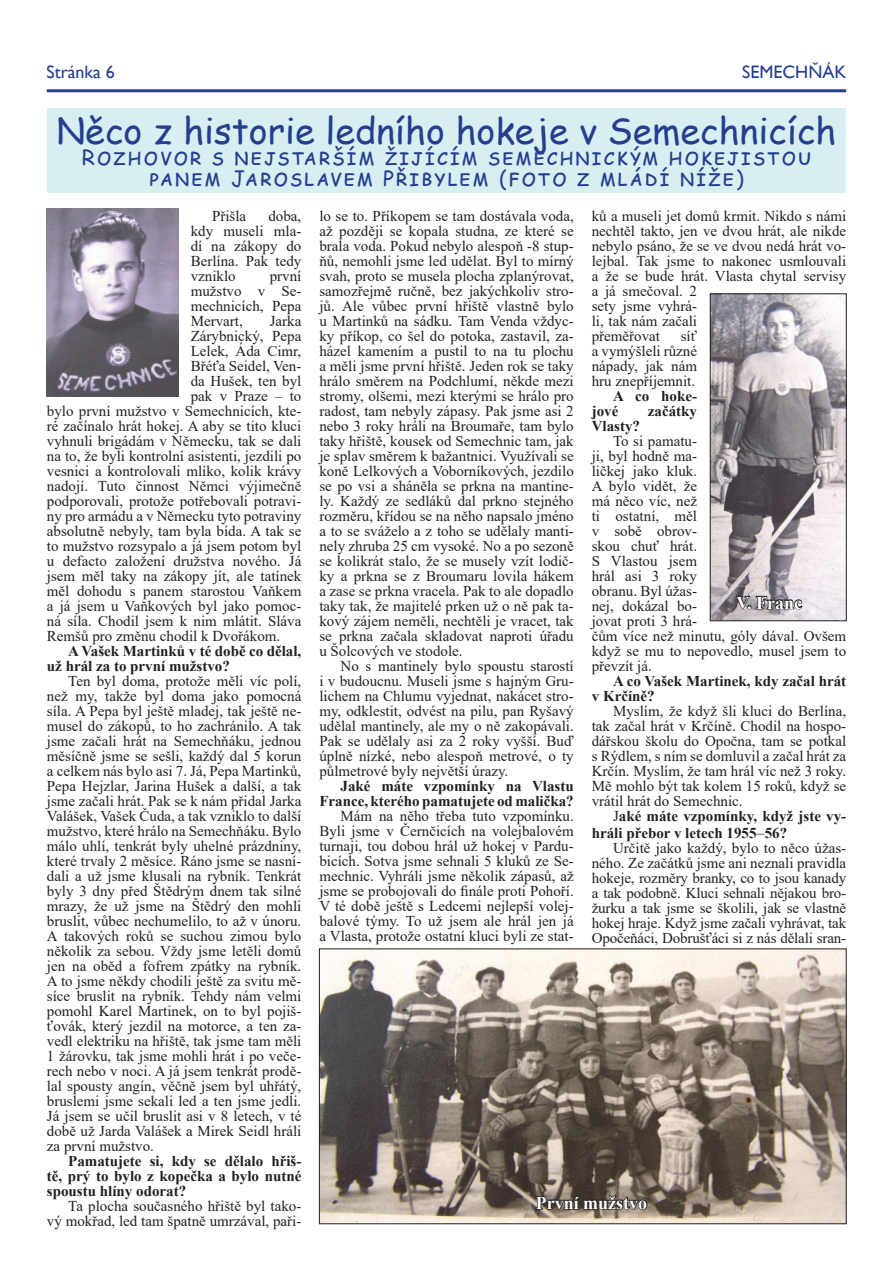
<style>
.page{position:relative;width:893px;height:1263px;background:#fff}
.page>*{position:absolute;margin:0;border:0;box-sizing:border-box;transform-origin:0 0}
.t1{font:36px "Comic Sans MS";color:#253f8e}
.t2{font:21px/21px "Comic Sans MS";letter-spacing:.1em;color:#253f8e;text-align:center}
.t3{font:700 18px "Times New Roman";color:#fff}
.t4{font:18px "Gill Sans";color:#253f8e}
.t5{font:15px/15px "Times New Roman";color:#231f20;text-align:justify}
.t6{font:700 15px/15px "Times New Roman";color:#231f20}
.s1{font-weight:400}
.s2{font-weight:400;font-size:16.5px}
</style>
<div class="page">
<hr style="left:47px;top:89px;width:799px;height:3px;background:#253f8e">
<img style="left:321px;top:950px;width:524px;height:272px">
<div style="left:319px;top:948px;width:528px;height:276px;border:1px solid #231f20"></div>
<img style="left:712px;top:295px;width:133px;height:324px">
<div style="left:710px;top:293px;width:137px;height:328px;border:1px solid #231f20"></div>
<div style="left:47px;top:108px;width:799px;height:84px;background:#d8eff2"></div>
<img style="left:47px;top:208px;width:131px;height:188px">
<svg style="left:735px;top:595px;width:68px;height:16px"></svg>
<svg style="left:535px;top:1194px;width:113px;height:17px;background:#524942"></svg>
<p class="t4" style="left:47px;top:61px;width:70px">STRÁNKA 6</p>
<p class="t4" style="left:742px;top:62px;width:106px">SEMECHŇÁK</p>
<h1 class="t1" style="left:57px;top:104px;width:781px">Něco z historie ledního hokeje v Semechnicích</h1>
<h2 class="t2" style="left:82px;top:146px;width:731px">Rozhovor s nejstarším žijícím semechnickým hokejistou panem Jaroslavem Přibylem (foto z mládí níže)</h2>
<p class="t5" style="left:191px;top:208px;width:112px;text-indent:78px">doba, kdy museli mla&shy;dí na zákopy do Berlína. Pak tedy vzniklo</p>
<p class="t5" style="left:212px;top:208px;width:36px">Přišla</p>
<p class="t5" style="left:191px;top:268px;width:112px;text-indent:79px">první mužstvo v Se&shy;mechnicích, Pepa Mervart,</p>
<p class="t5" style="left:270px;top:313px;width:33px">Jarka</p>
<p class="t5" style="left:191px;top:328px;width:112px">Zárybnický, Pepa</p>
<p class="t5" style="left:191px;top:343px;width:112px">Lelek, Áda Cimr,</p>
<p class="t5" style="left:191px;top:358px;width:112px">Břéťa Seidel, Ven-</p>
<p class="t5" style="left:191px;top:373px;width:112px">da Hušek, ten byl</p>
<p class="t5" style="left:191px;top:388px;width:112px">pak v Praze – to</p>
<p class="t5" style="left:47px;top:403px;width:256px">bylo první mužstvo v Semechnicích, kte-</p>
<p class="t5" style="left:47px;top:418px;width:256px">ré začínalo hrát hokej. A aby se tito kluci</p>
<p class="t5" style="left:47px;top:433px;width:256px">vyhnuli brigádám v Německu, tak se dali</p>
<p class="t5" style="left:47px;top:448px;width:256px">na to, že byli kontrolní asistenti, jezdili po</p>
<p class="t5" style="left:47px;top:463px;width:256px">vesnici a kontrolovali mlíko, kolik krávy</p>
<p class="t5" style="left:47px;top:478px;width:256px">nadojí. Tuto činnost Němci výjimečně</p>
<p class="t5" style="left:47px;top:493px;width:256px">podporovali, protože potřebovali potravi-</p>
<p class="t5" style="left:47px;top:508px;width:256px">ny pro armádu a v Německu tyto potraviny</p>
<p class="t5" style="left:47px;top:523px;width:256px">absolutně nebyly, tam byla bída. A tak se</p>
<p class="t5" style="left:47px;top:538px;width:256px">to mužstvo rozsypalo a já jsem potom byl</p>
<p class="t5" style="left:47px;top:553px;width:256px">u defacto založení družstva nového. Já</p>
<p class="t5" style="left:47px;top:568px;width:256px">jsem měl taky na zákopy jít, ale tatínek</p>
<p class="t5" style="left:47px;top:583px;width:256px">měl dohodu s panem starostou Vaňkem</p>
<p class="t5" style="left:47px;top:598px;width:256px">a já jsem u Vaňkových byl jako pomoc-</p>
<p class="t5" style="left:47px;top:613px;width:256px">ná síla. Chodil jsem k nim mlátit. Sláva</p>
<p class="t5" style="left:47px;top:628px;width:235px">Remšů pro změnu chodil k Dvořákom.</p>
<p class="t6" style="left:47px;top:643px;width:256px;text-indent:21px">A Vašek Martinků v té době co dělal, už hrál za to první mužstvo?</p>
<p class="t5" style="left:47px;top:673px;width:256px;text-indent:21px">Ten byl doma, protože měli víc polí, než my, takže byl doma jako pomocná síla. A Pepa byl ještě mladej, tak ještě ne&shy;musel do zákopů, to ho zachránilo. A tak jsme začali hrát na Semechňáku, jednou měsíčně jsme se sešli, každý dal 5 korun a celkem nás bylo asi 7. Já, Pepa Martinků, Pepa Hejzlar, Jarina Hušek a další, a tak jsme začali hrát. Pak se k nám přidal Jarka Valášek, Vašek Čuda, a tak vzniklo to další mužstvo, které hrálo na Semechňáku. Bylo málo uhlí, tenkrát byly uhelné prázdniny, které trvaly 2 měsíce. Ráno jsme se nasní&shy;dali a už jsme klusali na rybník. Tenkrát byly 3 dny před Štědrým dnem tak silné mrazy, že už jsme na Štědrý den mohli bruslit, vůbec nechumelilo, to až v únoru.<br>A takových roků se suchou zimou bylo několik za sebou. Vždy jsme letěli domů jen na oběd a fofrem zpátky na rybník.<br>A to jsme někdy chodili ještě za svitu mě&shy;síce bruslit na rybník. Tehdy nám velmi pomohl Karel Martinek, on to byl pojiš&shy;ťovák, který jezdil na motorce, a ten za&shy;vedl elektriku na hřiště, tak jsme tam měli 1 žárovku, tak jsme mohli hrát i po veče&shy;rech nebo v noci. A já jsem tenkrát prodě&shy;lal spousty angín, věčně jsem byl uhřátý, bruslemi jsme sekali led a ten jsme jedli.<br>Já jsem se učil bruslit asi v 8 letech, v té době už Jarda Valášek a Mirek Seidl hráli za první mužstvo.</p>
<p class="t6" style="left:47px;top:1153px;width:256px;text-align:justify;text-indent:21px">Pamatujete si, kdy se dělalo hřiš&shy;tě, prý to bylo z kopečka a bylo nutné spoustu hlíny odorat?</p>
<p class="t5" style="left:47px;top:1198px;width:256px;text-align:right">Ta plocha současného hřiště byl tako-<br>vý mokřad, led tam špatně umrzával, paři-</p>
<p class="t5" style="left:319px;top:208px;width:256px">lo se to. Příkopem se tam dostávala voda, až později se kopala studna, ze které se brala voda. Pokud nebylo alespoň -8 stup&shy;ňů, nemohli jsme led udělat. Byl to mírný svah, proto se musela plocha zplanýrovat, samozřejmě ručně, bez jakýchkoliv stro&shy;jů. Ale vůbec první hřiště vlastně bylo u Martinků na sádku. Tam Venda vždyc&shy;ky příkop, co šel do potoka, zastavil, za&shy;házel kamením a pustil to na tu plochu a měli jsme první hřiště. Jeden rok se taky hrálo směrem na Podchlumí, někde mezi stromy, olšemi, mezi kterými se hrálo pro radost, tam nebyly zápasy. Pak jsme asi 2 nebo 3 roky hráli na Broumaře, tam bylo taky hřiště, kousek od Semechnic tam, jak je splav směrem k bažantnici. Využívali se koně Lelkových a Voborníkových, jezdilo se po vsi a sháněla se prkna na mantine&shy;ly. Každý ze sedláků dal prkno stejného rozměru, křídou se na něho napsalo jméno a to se sváželo a z toho se udělaly manti&shy;nely zhruba 25 cm vysoké. No a po sezoně se kolikrát stalo, že se musely vzít lodič&shy;ky a prkna se z Broumaru lovila hákem a zase se prkna vracela. Pak to ale dopadlo taky tak, že majitelé prken už o ně pak ta&shy;kový zájem neměli, nechtěli je vracet, tak se prkna začala skladovat naproti úřadu u Šolcových ve stodole.</p>
<p class="t5" style="left:319px;top:658px;width:256px;text-indent:21px">No s mantinely bylo spoustu starostí i v budoucnu. Museli jsme s hajným Gru&shy;lichem na Chlumu vyjednat, nakácet stro&shy;my, odklestit, odvést na pilu, pan Ryšavý udělal mantinely, ale my o ně zakopávali.<br>Pak se udělaly asi za 2 roky vyšší. Buď úplně nízké, nebo alespoň metrové, o ty půlmetrové byly největší úrazy.</p>
<p class="t6" style="left:319px;top:778px;width:256px;text-align:right">Jaké máte vzpomínky na Vlastu<br>France, kterého pamatujete od malička?</p>
<p class="t5" style="left:319px;top:808px;width:256px;text-indent:21px">Mám na něho třeba tuto vzpomínku.<br>Byli jsme v Černčicích na volejbalovém turnaji, tou dobou hrál už hokej v Pardu&shy;bicích. Sotva jsme sehnali 5 kluků ze Se&shy;mechnic. Vyhráli jsme několik zápasů, až jsme se probojovali do finále proti Pohoří.<br>V té době ještě s Ledcemi nejlepší volej&shy;balové týmy. To už jsem ale hrál jen já a Vlasta, protože ostatní kluci byli ze stat-</p>
<p class="t5" style="left:592px;top:208px;width:256px;text-align:left">ků a museli jet domů krmit. Nikdo s námi nechtěl takto, jen ve dvou hrát, ale nikde nebylo psáno, že se ve dvou nedá hrát vo&shy;lejbal. Tak jsme to nakonec usmlouvali a že se bude hrát. Vlasta chytal servisy a já smečoval. 2<br>sety jsme vyhrá-<br>li, tak nám začali<br>přeměřovat</p>
<p class="t5" style="left:592px;top:328px;width:107px;text-indent:89px">síť a vymýšleli různé nápady, jak nám hru znepříjemnit.</p>
<p class="t6" style="left:592px;top:390px;width:107px;text-indent:21px">A co hoke&shy;jové</p>
<p class="t6" style="left:648px;top:403px;width:51px">začátky</p>
<p class="t6" style="left:592px;top:418px;width:50px">Vlasty?</p>
<p class="t5" style="left:592px;top:433px;width:256px;text-align:left;text-indent:21px">To si pamatu-<br>ji, byl hodně ma-<br>ličkej jako kluk.<br>A bylo vidět, že<br>má něco víc, než<br>ti ostatní, měl<br>v sobě obrov-<br>skou chuť hrát.<br>S Vlastou jsem<br>hrál asi 3 roky<br>obranu. Byl úžas-<br>nej, dokázal bo-<br>jovat proti 3 hrá-<br>čům více než minutu, góly dával. Ovšem když se mu to nepovedlo, musel jsem to převzít já.</p>
<p class="t6" style="left:592px;top:673px;width:256px;text-indent:21px">A co Vašek Martinek, kdy začal hrát v Krčíně?</p>
<p class="t5" style="left:592px;top:703px;width:256px;text-indent:21px">Myslím, že když šli kluci do Berlína, tak začal hrát v Krčíně. Chodil na hospo&shy;dářskou školu do Opočna, tam se potkal s Rýdlem, s ním se domluvil a začal hrát za Krčín. Myslím, že tam hrál víc než 3 roky.<br>Mě mohlo být tak kolem 15 roků, když se vrátil hrát do Semechnic.</p>
<p class="t6" style="left:592px;top:807px;width:256px;line-height:16.5px;text-indent:21px"><span class="s1">J</span>aké máte vzpomínky, když jste vy&shy;hráli přebor v letech 1955<span class="s2">–</span>56?</p>
<p class="t5" style="left:592px;top:840px;width:256px;text-indent:21px">Určitě jako každý, bylo to něco úžas&shy;ného. Ze začátků jsme ani neznali pravidla hokeje, rozměry branky, co to jsou kanady a tak podobně. Kluci sehnali nějakou bro&shy;žurku a tak jsme se školili, jak se vlastně hokej hraje. Když jsme začali vyhrávat, tak Opočeňáci, Dobrušťáci si z nás dělali sran-</p>
<p class="t3" style="left:736px;top:589px;width:67px">V. Franc</p>
<p class="t3" style="left:536px;top:1190px;width:113px">První mužstvo</p>
</div>
